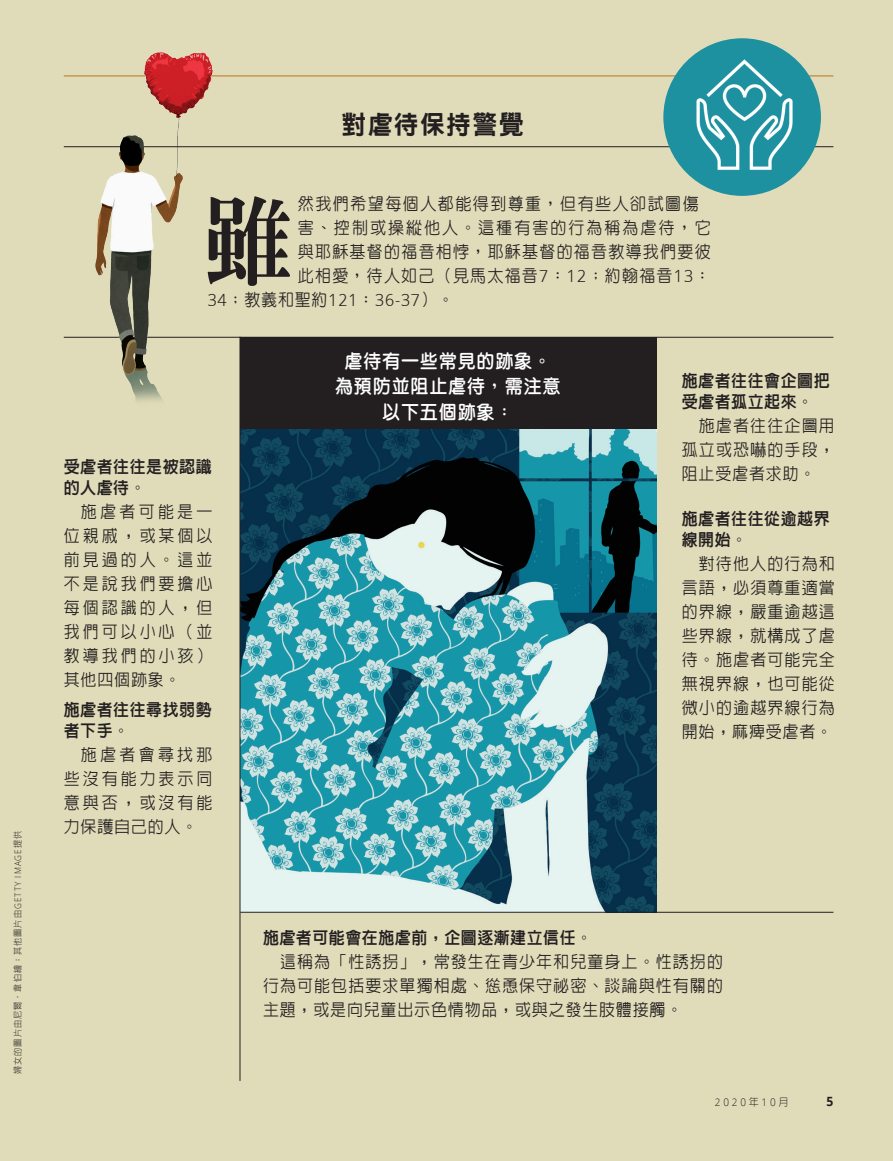
<style>
.page{position:relative;width:893px;height:1161px;background:#e0dcb9}
.page>*{position:absolute;margin:0;border:0;box-sizing:border-box;transform-origin:0 0}
.t1{font:800 94.65px "AR Ming B5";color:#231f20;scale:.94 1}
.t2{font:800 25.5px "AR Hei B5";letter-spacing:.07em;color:#231f20;scale:.96 1}
.t3{font:800 18.3px/25.5px "AR Yuan B5";letter-spacing:.08em;color:#fff;text-align:center;scale:.95 1}
.t4{font:500 16.8px/24px "AR Hei B5";letter-spacing:.07em;color:#231f20;text-align:justify;scale:.95 1}
.t5{font:800 16.8px/21px "AR Hei B5";letter-spacing:.03em;color:#231f20;scale:.95 1}
.t6{font:500 16.8px "AR Yuan B5";letter-spacing:.095em;color:#231f20;scale:.95 1}
.t7{font:500 16.8px "AR Yuan B5";letter-spacing:.075em;color:#231f20;scale:.95 1}
.t8{font:500 16.8px "AR Hei B5";letter-spacing:.05em;color:#231f20;scale:.95 1}
.t9{font:500 16.8px "AR Yuan B5";letter-spacing:.125em;color:#231f20;scale:.95 1}
.t10{font:16.8px "Zoramlds Lat";letter-spacing:.05em;color:#231f20;scale:.95 1}
.t11{font:700 12.75px "Zoramlds Lat";color:#231f20;scale:.95 1}
.t12{font:300 10.5px "Zoramlds Lat";letter-spacing:.28em;color:#231f20;scale:.95 1}
.t13{font:300 9px "AR Hei B5";letter-spacing:.13em;color:#231f20;scale:.9 1}
.s1{font-family:"Zoramlds Lat"}
.s2{font-family:"Zoramlds Lat";font-weight:400}
.s3{font-family:"AR Yuan B5";font-weight:500}
.s4{font-family:"AR Hei B5"}
</style>
<div class="page">
<hr style="left:64px;top:76px;width:769px;height:1px;background:#d98328">
<hr style="left:64px;top:146px;width:769px;height:1px;background:#231f20">
<hr style="left:64px;top:337px;width:769px;height:1px;background:#231f20">
<img style="left:63px;top:52px;width:214px;height:359px">
<img style="left:663px;top:38px;width:158px;height:158px;border-radius:79px">
<img style="left:241px;top:429px;width:416px;height:483px">
<div style="left:240px;top:337px;width:417px;height:92px;background:#231f20"></div>
<hr style="left:240px;top:337px;width:1px;height:744px;background:#231f20">
<hr style="left:240px;top:912px;width:593px;height:1px;background:#231f20">
<p class="t13" style="left:13px;top:1074px;width:272px;rotate:-90deg">婦女的圖片由尼爾‧韋伯繪；其他圖片由<span class="s1">GETTY IMAGE</span>提供</p>
<p class="t2" style="left:342px;top:112px;width:191px">對虐待保持警覺</p>
<p class="t1" style="left:205px;top:194px;width:96px">雖</p>
<p class="t6" style="left:298px;top:195px;width:423px">然我們希望每個人都能得到尊重，但有些人卻試圖傷</p>
<p class="t9" style="left:298px;top:219px;width:436px">害、控制或操縱他人。這種有害的行為稱為虐待，它</p>
<p class="t6" style="left:298px;top:243px;width:436px">與耶穌基督的福音相悖，耶穌基督的福音教導我們要彼</p>
<p class="t7" style="left:298px;top:267px;width:436px">此相愛，待人如己（見馬太福音<span class="s2">7</span>：<span class="s2">12</span>；約翰福音<span class="s2">13</span>：</p>
<p class="t10" style="left:208px;top:288px;width:260px">34<span class="s3">；教義和聖約</span>121<span class="s3">：</span>36- 37<span class="s3">）。</span></p>
<p class="t5" style="left:64px;top:456px;width:157px">受虐者往往是被認識的人虐待。</p>
<p class="t4" style="left:64px;top:500px;width:158px;text-indent:17px">施虐者可能是一位親戚，或某個以前見過的人。這並不是說我們要擔心每個認識的人，但我們可以小心（並教導我們的小孩）其他四個跡象。</p>
<p class="t5" style="left:64px;top:699px;width:157px">施虐者往往尋找弱勢者下手。</p>
<p class="t4" style="left:64px;top:742px;width:158px;text-indent:17px">施虐者會尋找那些沒有能力表示同意與否，或沒有能力保護自己的人。</p>
<p class="t3" style="left:335px;top:348px;width:238px">虐待有一些常見的跡象。為預防並阻止虐待，需注意以下五個跡象：</p>
<p class="t5" style="left:682px;top:370px;width:157px">施虐者往往會企圖把受虐者孤立起來。</p>
<p class="t4" style="left:682px;top:413px;width:163px;text-indent:17px">施虐者往往企圖用孤立或恐嚇的手段，阻止受虐者求助。</p>
<p class="t5" style="left:682px;top:508px;width:157px">施虐者往往從逾越界線開始。</p>
<p class="t4" style="left:682px;top:551px;width:163px;text-indent:17px">對待他人的行為和言語，必須尊重適當的界線，嚴重逾越這些界線，就構成了虐待。施虐者可能完全無視界線，也可能從微小的逾越界線行為開始，麻痺受虐者。</p>
<p class="t5" style="left:263px;top:927px;width:348px">施虐者可能會在施虐前，企圖逐漸建立信任。</p>
<p class="t4" style="left:280px;top:949px;width:468px">這稱為「性誘拐」，常發生在青少年和兒童身上。性誘拐的</p>
<p class="t4" style="left:263px;top:973px;width:486px">行為可能包括要求單獨相處、慫恿保守祕密、談論與性有關的</p>
<p class="t8" style="left:263px;top:1001px;width:443px">主題，或是向兒童出示色情物品，或與之發生肢體接觸。</p>
<p class="t12" style="left:715px;top:1094px;width:79px">2020<span class="s4">年</span>10<span class="s4">月</span></p>
<p class="t11" style="left:826px;top:1091px;width:9px">5</p>
</div>
